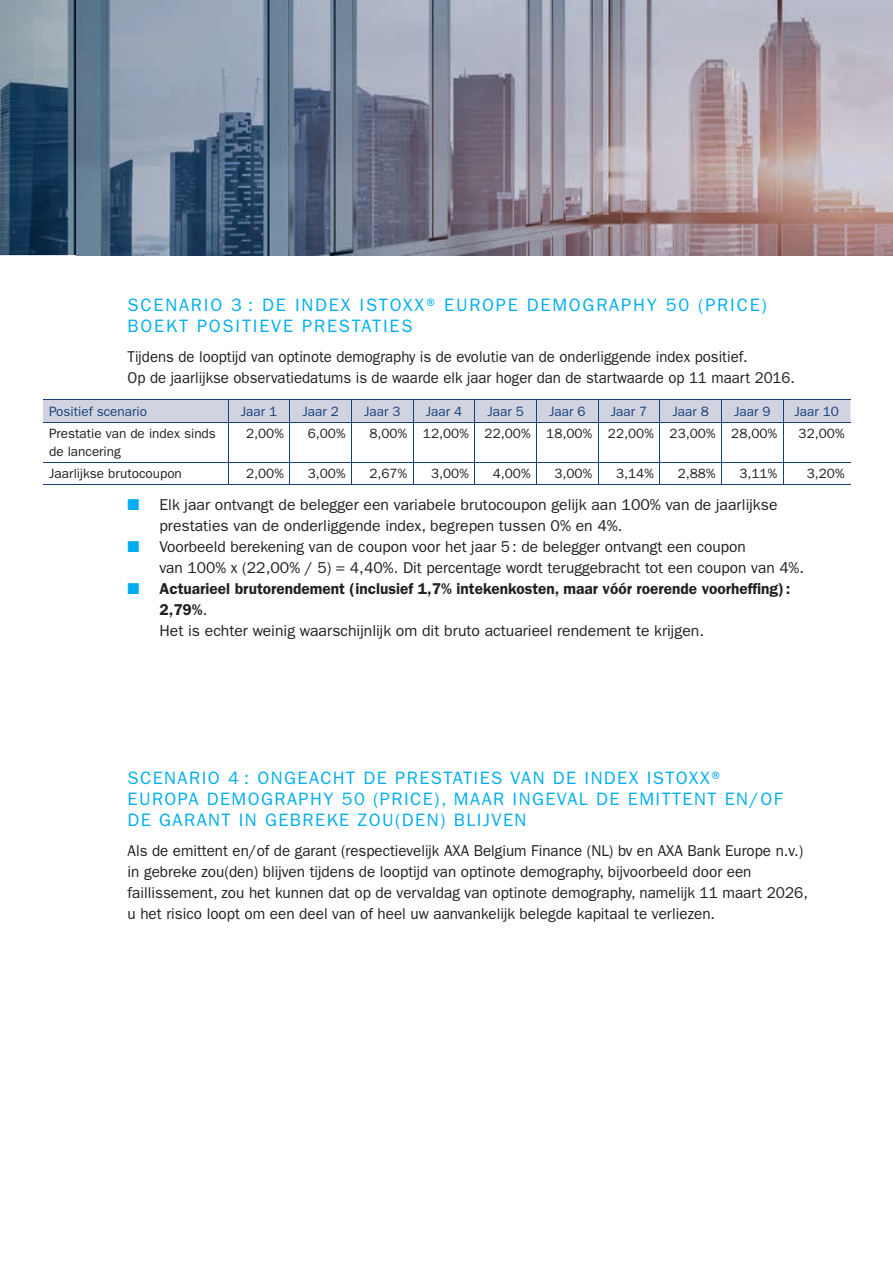
<style>
.page{position:relative;width:893px;height:1263px;background:#fff}
.page>*{position:absolute;margin:0;border:0;box-sizing:border-box;transform-origin:0 0}
.t1{font:18px/21px "Franklin Gothic";letter-spacing:.08em;color:#00aeef}
.t2{font:18px/21px "Franklin Gothic";letter-spacing:.1em;color:#00aeef}
.t3{font:15.75px/21px "Franklin Gothic";color:#231f20;scale:.96 1}
.t4{font:15.75px/21px "Franklin Gothic";color:#231f20}
.t5{font:15.75px/21px "Franklin Gothic";color:#231f20;scale:.95 1}
.t6{font:600 15.75px/21px "Franklin Gothic";color:#231f20}
.t7{font:13.5px/18px "Franklin Gothic";color:#231f20}
.t8{font:13.5px "Franklin Gothic";color:#164279}
.s1{color:#00aeef}
.s2{font-weight:400}
</style>
<div class="page">
<img style="left:0;top:0;width:77px;height:255px">
<img style="left:77px;top:0;width:816px;height:255px">
<hr style="left:43px;top:422px;width:185px;height:1px;background:#164279">
<hr style="left:43px;top:462px;width:185px;height:1px;background:#164279">
<hr style="left:228px;top:422px;width:62px;height:1px;background:#164279">
<hr style="left:290px;top:422px;width:61px;height:1px;background:#164279">
<hr style="left:351px;top:422px;width:62px;height:1px;background:#164279">
<hr style="left:228px;top:462px;width:62px;height:1px;background:#164279">
<hr style="left:290px;top:462px;width:61px;height:1px;background:#164279">
<hr style="left:351px;top:462px;width:62px;height:1px;background:#164279">
<hr style="left:413px;top:422px;width:62px;height:1px;background:#164279">
<hr style="left:475px;top:422px;width:61px;height:1px;background:#164279">
<hr style="left:536px;top:422px;width:62px;height:1px;background:#164279">
<hr style="left:598px;top:422px;width:62px;height:1px;background:#164279">
<hr style="left:660px;top:422px;width:61px;height:1px;background:#164279">
<hr style="left:721px;top:422px;width:62px;height:1px;background:#164279">
<hr style="left:783px;top:422px;width:67px;height:1px;background:#164279">
<hr style="left:413px;top:462px;width:62px;height:1px;background:#164279">
<hr style="left:475px;top:462px;width:61px;height:1px;background:#164279">
<hr style="left:536px;top:462px;width:62px;height:1px;background:#164279">
<hr style="left:598px;top:462px;width:62px;height:1px;background:#164279">
<hr style="left:660px;top:462px;width:61px;height:1px;background:#164279">
<hr style="left:721px;top:462px;width:62px;height:1px;background:#164279">
<hr style="left:783px;top:462px;width:67px;height:1px;background:#164279">
<hr style="left:43px;top:484px;width:185px;height:1px;background:#164279">
<hr style="left:228px;top:484px;width:62px;height:1px;background:#164279">
<hr style="left:290px;top:484px;width:61px;height:1px;background:#164279">
<hr style="left:351px;top:484px;width:62px;height:1px;background:#164279">
<hr style="left:413px;top:484px;width:62px;height:1px;background:#164279">
<hr style="left:475px;top:484px;width:61px;height:1px;background:#164279">
<hr style="left:536px;top:484px;width:62px;height:1px;background:#164279">
<hr style="left:598px;top:484px;width:62px;height:1px;background:#164279">
<hr style="left:660px;top:484px;width:61px;height:1px;background:#164279">
<hr style="left:721px;top:484px;width:62px;height:1px;background:#164279">
<hr style="left:783px;top:484px;width:67px;height:1px;background:#164279">
<div style="left:43px;top:400px;width:807px;height:22px;background:#d2d3e1"></div>
<hr style="left:228px;top:422px;width:1px;height:40px;background:#164279">
<hr style="left:290px;top:422px;width:1px;height:40px;background:#164279">
<hr style="left:351px;top:422px;width:1px;height:40px;background:#164279">
<hr style="left:413px;top:422px;width:1px;height:40px;background:#164279">
<hr style="left:475px;top:422px;width:1px;height:40px;background:#164279">
<hr style="left:536px;top:422px;width:1px;height:40px;background:#164279">
<hr style="left:598px;top:422px;width:1px;height:40px;background:#164279">
<hr style="left:660px;top:422px;width:1px;height:40px;background:#164279">
<hr style="left:721px;top:422px;width:1px;height:40px;background:#164279">
<hr style="left:783px;top:422px;width:1px;height:40px;background:#164279">
<svg style="left:228px;top:463px;width:1px;height:21px"></svg>
<svg style="left:351px;top:463px;width:1px;height:21px"></svg>
<svg style="left:413px;top:463px;width:1px;height:21px"></svg>
<svg style="left:536px;top:463px;width:1px;height:21px"></svg>
<svg style="left:598px;top:463px;width:1px;height:21px"></svg>
<svg style="left:721px;top:463px;width:1px;height:21px"></svg>
<svg style="left:783px;top:463px;width:1px;height:21px"></svg>
<p class="t2" style="left:128px;top:295px;width:641px">SCENARIO 3 : DE INDEX ISTOXX® EUROPE DEMOGRAPHY 50 (PRICE)<br>BOEKT POSITIEVE PRESTATIES</p>
<p class="t5" style="left:128px;top:346px;width:704px">Tijdens de looptijd van optinote demography is de evolutie van de onderliggende index positief.<br>Op de jaarlijkse observatiedatums is de waarde elk jaar hoger dan de startwaarde op 11 maart 2016.</p>
<p class="t8" style="left:49px;top:404px;width:99px">Positief scenario</p>
<p class="t8" style="left:241px;top:404px;width:38px">Jaar 1</p>
<p class="t8" style="left:302px;top:404px;width:38px">Jaar 2</p>
<p class="t8" style="left:364px;top:404px;width:38px">Jaar 3</p>
<p class="t8" style="left:426px;top:404px;width:38px">Jaar 4</p>
<p class="t8" style="left:487px;top:404px;width:38px">Jaar 5</p>
<p class="t8" style="left:549px;top:404px;width:38px">Jaar 6</p>
<p class="t8" style="left:611px;top:404px;width:38px">Jaar 7</p>
<p class="t8" style="left:672px;top:404px;width:38px">Jaar 8</p>
<p class="t8" style="left:734px;top:404px;width:38px">Jaar 9</p>
<p class="t8" style="left:794px;top:404px;width:46px">Jaar 10</p>
<p class="t7" style="left:49px;top:425px;width:168px">Prestatie van de index sinds de lancering</p>
<p class="t7" style="left:246px;top:425px;width:39px">2,00%</p>
<p class="t7" style="left:308px;top:425px;width:39px">6,00%</p>
<p class="t7" style="left:369px;top:425px;width:409px">8,00% 12,00% 22,00% 18,00% 22,00% 23,00% 28,00%</p>
<p class="t7" style="left:798px;top:425px;width:47px">32,00%</p>
<p class="t7" style="left:49px;top:465px;width:134px">Jaarlijkse brutocoupon</p>
<p class="t7" style="left:246px;top:465px;width:39px">2,00%</p>
<p class="t7" style="left:308px;top:465px;width:39px">3,00%</p>
<p class="t7" style="left:369px;top:465px;width:39px">2,67%</p>
<p class="t7" style="left:431px;top:465px;width:39px">3,00%</p>
<p class="t7" style="left:493px;top:465px;width:39px">4,00%</p>
<p class="t7" style="left:554px;top:465px;width:39px">3,00%</p>
<p class="t7" style="left:616px;top:465px;width:39px">3,14%</p>
<p class="t7" style="left:678px;top:465px;width:39px">2,88%</p>
<p class="t7" style="left:739px;top:465px;width:39px">3,11%</p>
<p class="t7" style="left:807px;top:465px;width:39px">3,20%</p>
<p class="t4" style="left:159px;top:494px;width:620px;text-indent:-32px"><span class="s1">■</span> Elk jaar ontvangt de belegger een variabele brutocoupon gelijk aan 100% van de jaarlijkse prestaties van de onderliggende index, begrepen tussen 0% en 4%.</p>
<p class="t4" style="left:159px;top:536px;width:646px;text-indent:-32px"><span class="s1">■</span> Voorbeeld berekening van de coupon voor het jaar 5 : de belegger ontvangt een coupon<br>van 100% x (22,00% / 5) = 4,40%. Dit percentage wordt teruggebracht tot een coupon van 4%.</p>
<p class="t6" style="left:159px;top:578px;width:632px;text-indent:-32px"><span class="s1">■</span> Actuarieel brutorendement (inclusief 1,7% intekenkosten, maar vóór roerende voorheffing) :<br>2,79%<span class="s2">.<br>Het is echter weinig waarschijnlijk om dit bruto actuarieel rendement te krijgen.</span></p>
<p class="t1" style="left:128px;top:767px;width:656px">SCENARIO 4 : ONGEACHT DE PRESTATIES VAN DE INDEX ISTOXX®<br>EUROPA DEMOGRAPHY 50 (PRICE), MAAR INGEVAL DE EMITTENT EN/OF<br>DE GARANT IN GEBREKE ZOU(DEN) BLIJVEN</p>
<p class="t3" style="left:128px;top:840px;width:710px">Als de emittent en/of de garant (respectievelijk AXA Belgium Finance (NL) bv en AXA Bank Europe n.v.) in gebreke zou(den) blijven tijdens de looptijd van optinote demography, bijvoorbeeld door een faillissement, zou het kunnen dat op de vervaldag van optinote demography, namelijk 11 maart 2026, u het risico loopt om een deel van of heel uw aanvankelijk belegde kapitaal te verliezen.</p>
</div>
